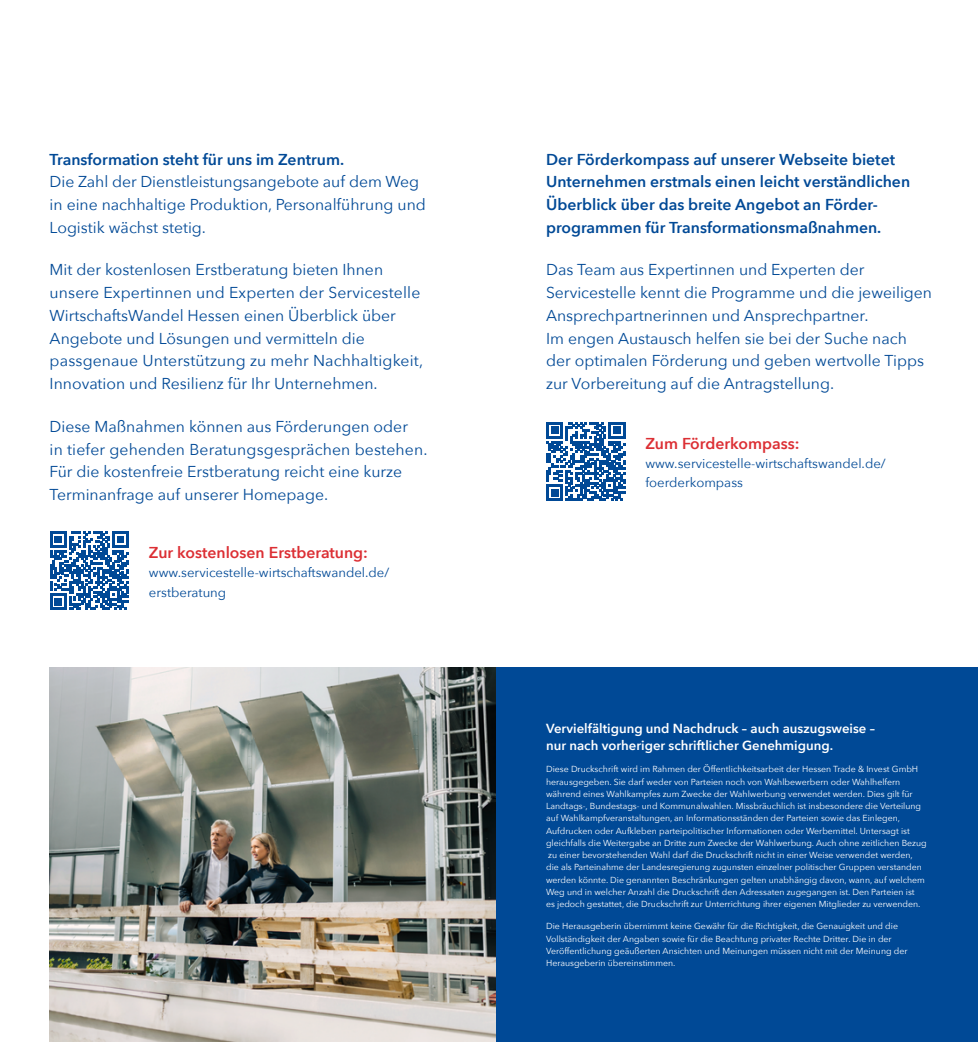
<style>
.page{position:relative;width:978px;height:1042px;background:#fff}
.page>*{position:absolute;margin:0;border:0;box-sizing:border-box;transform-origin:0 0}
.t1{font:15.75px/22.8px "Avenir Next";color:#004996}
.t2{font:600 15.75px/22.8px "Avenir Next";color:#004996}
.t3{font:600 15.75px "Avenir Next";color:#dc2f34}
.t4{font:13.12px/19.2px "Avenir Next";color:#004996}
.t5{font:600 13.12px/17.5px "Avenir Next";color:#fff}
.t6{font:8.75px/12.2px "Avenir Next";color:#fff}
</style>
<div class="page">
<img style="left:50px;top:667px;width:446px;height:375px">
<svg style="left:50px;top:531px;width:79px;height:79px"></svg>
<div style="left:496px;top:667px;width:481px;height:375px;background:#004996"></div>
<svg style="left:546px;top:422px;width:79px;height:79px"></svg>
<h1 class="t2" style="left:50px;top:147px;width:296px">Transformation steht für uns im Zentrum.</h1>
<h1 class="t1" style="left:50px;top:170px;width:377px">Die Zahl der Dienstleistungsangebote auf dem Weg in eine nachhaltige Produktion, Personalführung und<br>Logistik wächst stetig.</h1>
<p class="t1" style="left:50px;top:258px;width:375px">Mit der kostenlosen Erstberatung bieten Ihnen unsere Expertinnen und Experten der Servicestelle WirtschaftsWandel Hessen einen Überblick über Angebote und Lösungen und vermitteln die passgenaue Unterstützung zu mehr Nachhaltigkeit, Innovation und Resilienz für Ihr Unternehmen.</p>
<h1 class="t1" style="left:50px;top:414px;width:379px">Diese Maßnahmen können aus Förderungen oder<br>in tiefer gehenden Beratungsgesprächen bestehen.<br>Für die kostenfreie Erstberatung reicht eine kurze Terminanfrage auf unserer Homepage.</h1>
<h1 class="t3" style="left:149px;top:539px;width:220px">Zur kostenlosen Erstberatung:</h1>
<h2 class="t4" style="left:149px;top:562px;width:242px">www.servicestelle-wirtschaftswandel.de/ erstberatung</h2>
<h1 class="t2" style="left:546px;top:147px;width:365px">Der Förderkompass auf unserer Webseite bietet Unternehmen erstmals einen leicht verständlichen Überblick über das breite Angebot an Förder&shy;programmen für Transformationsmaßnahmen.</h1>
<p class="t1" style="left:546px;top:258px;width:387px">Das Team aus Expertinnen und Experten der Servicestelle kennt die Programme und die jeweiligen Ansprechpartnerinnen und Ansprechpartner.<br>Im engen Austausch helfen sie bei der Suche nach der optimalen Förderung und geben wertvolle Tipps zur Vorbereitung auf die Antragstellung.</p>
<h1 class="t3" style="left:645px;top:430px;width:155px">Zum Förderkompass:</h1>
<h2 class="t4" style="left:645px;top:453px;width:242px">www.servicestelle-wirtschaftswandel.de/ foerderkompass</h2>
<h2 class="t5" style="left:546px;top:719px;width:330px">Vervielfältigung und Nachdruck – auch auszugsweise – nur nach vorheriger schriftlicher Genehmigung.</h2>
<p class="t6" style="left:546px;top:763px;width:382px">Diese Druckschrift wird im Rahmen der Öffentlichkeitsarbeit der Hessen Trade &amp; Invest GmbH herausgegeben. Sie darf weder von Parteien noch von Wahlbewerbern oder Wahlhelfern während eines Wahlkampfes zum Zwecke der Wahlwerbung verwendet werden. Dies gilt für Landtags-, Bundestags- und Kommunalwahlen. Missbräuchlich ist insbesondere die Verteilung auf Wahlkampfveranstaltungen, an Informationsständen der Parteien sowie das Einlegen, Aufdrucken oder Aufkleben parteipolitischer Informationen oder Werbemittel. Untersagt ist gleichfalls die Weitergabe an Dritte zum Zwecke der Wahlwerbung. Auch ohne zeitlichen Bezug zu einer bevorstehenden Wahl darf die Druckschrift nicht in einer Weise verwendet werden,<br>die als Parteinahme der Landesregierung zugunsten einzelner politischer Gruppen verstanden werden könnte. Die genannten Beschränkungen gelten unabhängig davon, wann, auf welchem Weg und in welcher Anzahl die Druckschrift den Adressaten zugegangen ist. Den Parteien ist<br>es jedoch gestattet, die Druckschrift zur Unterrichtung ihrer eigenen Mitglieder zu verwenden.</p>
<p class="t6" style="left:546px;top:919px;width:363px">Die Herausgeberin übernimmt keine Gewähr für die Richtigkeit, die Genauigkeit und die Vollständigkeit der Angaben sowie für die Beachtung privater Rechte Dritter. Die in der Veröffentlichung geäußerten Ansichten und Meinungen müssen nicht mit der Meinung der Herausgeberin übereinstimmen.</p>
</div>
